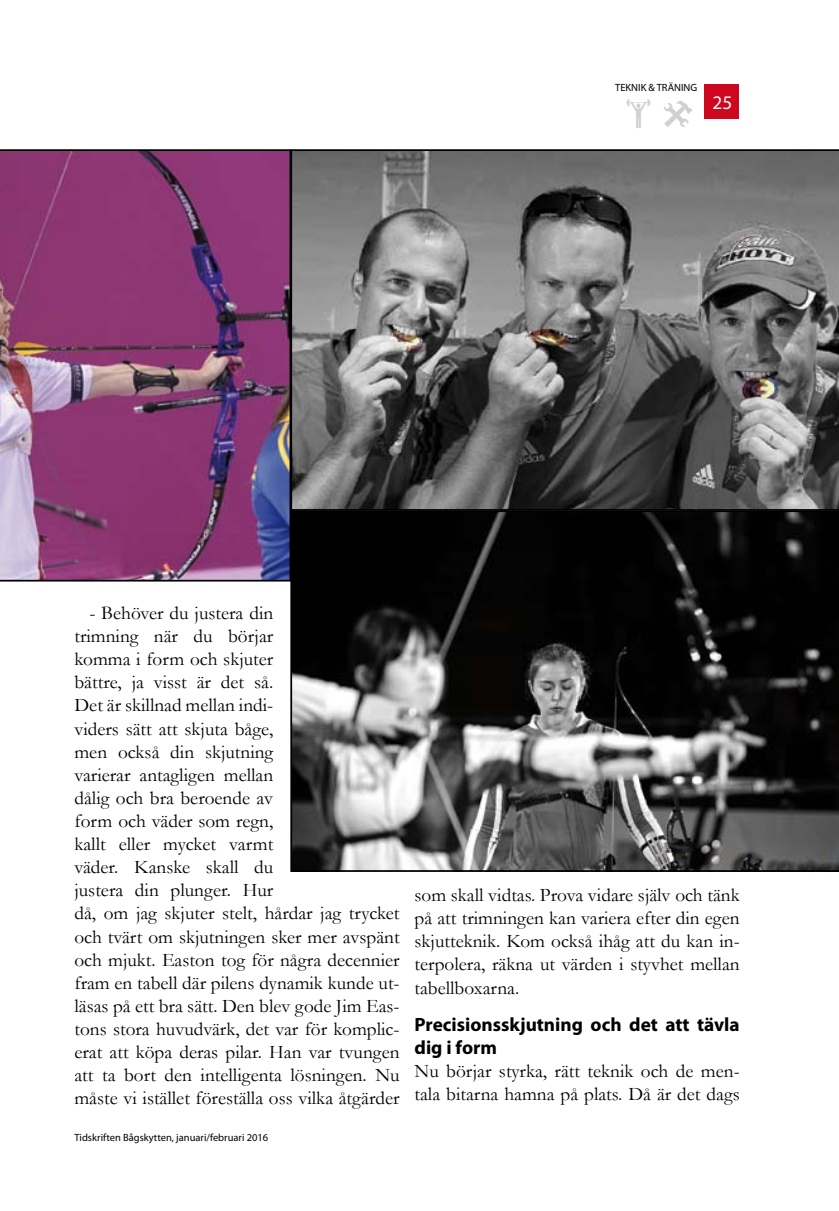
<style>
.page{position:relative;width:839px;height:1211px;background:#fff}
.page>*{position:absolute;margin:0;border:0;box-sizing:border-box;transform-origin:0 0}
.t1{font:19.25px/23.1px "Garamond";color:#000}
.t2{font:700 19.25px/23.1px "Myriad Pro";color:#000}
.t3{font:19.25px "Myriad Pro";color:#fff}
.t4{font:10.5px "Myriad Pro";color:#000}
</style>
<div class="page">
<div style="left:703px;top:84px;width:35px;height:35px;background:#cd071e"></div>
<svg style="left:290px;top:511px;width:548px;height:360px"></svg>
<svg style="left:291px;top:149px;width:547px;height:362px"></svg>
<img style="left:0;top:149px;width:291px;height:432px">
<p class="t4" style="left:615px;top:81px;width:84px">TEKNIK &amp; TRÄNING</p>
<p class="t3" style="left:712px;top:90px;width:21px">25</p>
<p class="t1" style="left:74px;top:601px;width:326px;text-indent:15px">- Behöver du justera din<br>trimning när du börjar<br>komma i form och skjuter<br>bättre, ja visst är det så.<br>Det är skillnad mellan indi-<br>viders sätt att skjuta båge,<br>men också din skjutning<br>varierar antagligen mellan<br>dålig och bra beroende av<br>form och väder som regn,<br>kallt eller mycket varmt<br>väder. Kanske skall du<br>justera din plunger. Hur<br>då, om jag skjuter stelt, hårdar jag trycket och tvärt om skjutningen sker mer avspänt och mjukt. Easton tog för några decennier fram en tabell där pilens dynamik kunde ut&shy;läsas på ett bra sätt. Den blev gode Jim Eas&shy;tons stora huvudvärk, det var för komplic&shy;erat att köpa deras pilar. Han var tvungen att ta bort den intelligenta lösningen. Nu måste vi istället föreställa oss vilka åtgärder</p>
<p class="t4" style="left:74px;top:1131px;width:195px">Tidskriften Bågskytten, januari/februari 2016</p>
<p class="t1" style="left:414px;top:883px;width:326px;text-align:justify">som skall vidtas. Prova vidare själv och tänk på att trimningen kan variera efter din egen skjutteknik. Kom också ihåg att du kan in&shy;terpolera, räkna ut värden i styvhet mellan tabellboxarna.</p>
<p class="t2" style="left:414px;top:1012px;width:326px">Precisionsskjutning och det att tävla dig i form</p>
<p class="t1" style="left:414px;top:1058px;width:326px">Nu börjar styrka, rätt teknik och de men&shy;tala bitarna hamna på plats. Då är det dags</p>
</div>
